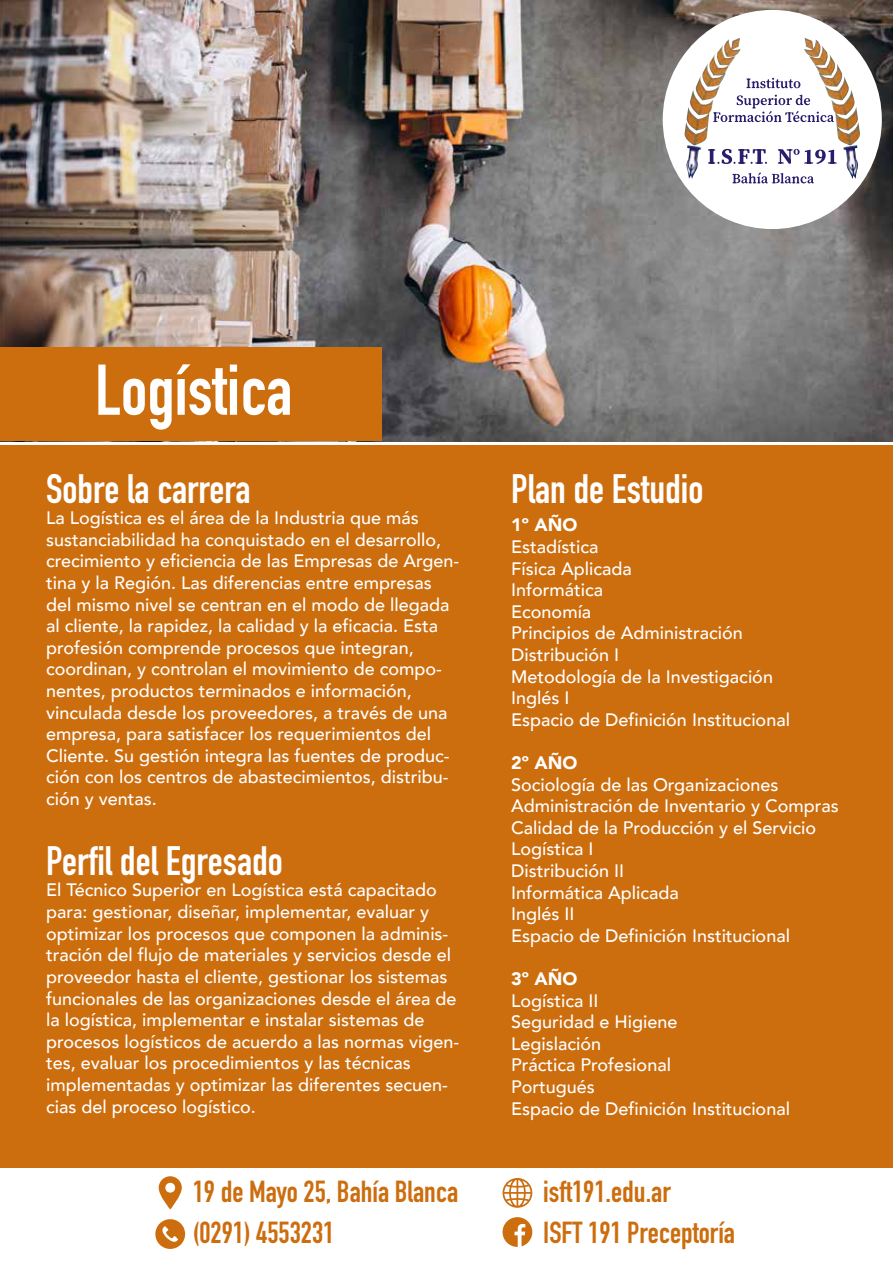
<style>
.page{position:relative;width:893px;height:1263px;background:#fff}
.page>*{position:absolute;margin:0;border:0;box-sizing:border-box;transform-origin:0 0}
.t1{font:700 70.5px "DIN Condensed";color:#fff}
.t2{font:700 40.5px "DIN Condensed";color:#fff}
.t3{font:700 30px "DIN Condensed";color:#cc6d0e}
.t4{font:500 18px/21.6px "Avenir";color:#fff}
.t5{font:900 18px "Avenir";color:#fff}
</style>
<div class="page">
<div style="left:0;top:446px;width:893px;height:722px;background:#cc6d0e"></div>
<img style="left:0;top:0;width:893px;height:441px">
<div style="left:0;top:347px;width:381px;height:94px;background:#cc6d0e"></div>
<div style="left:663px;top:10px;width:219px;height:219px;background:#fff;border-radius:50%"></div>
<svg style="left:732px;top:172px;width:82px;height:11px"></svg>
<img style="left:724px;top:38px;width:17px;height:17px">
<img style="left:702px;top:45px;width:34px;height:39px">
<img style="left:695px;top:76px;width:25px;height:19px">
<img style="left:684px;top:89px;width:29px;height:56px">
<img style="left:686px;top:145px;width:15px;height:34px">
<img style="left:804px;top:38px;width:16px;height:18px">
<img style="left:809px;top:45px;width:34px;height:41px">
<img style="left:825px;top:76px;width:24px;height:19px">
<img style="left:831px;top:89px;width:29px;height:56px">
<img style="left:843px;top:145px;width:16px;height:34px">
<svg style="left:708px;top:149px;width:59px;height:15px"></svg>
<svg style="left:778px;top:149px;width:59px;height:15px"></svg>
<svg style="left:746px;top:78px;width:54px;height:10px"></svg>
<svg style="left:713px;top:95px;width:121px;height:27px"></svg>
<svg style="left:155px;top:1219px;width:30px;height:30px"></svg>
<svg style="left:159px;top:1176px;width:23px;height:33px"></svg>
<svg style="left:503px;top:1178px;width:29px;height:30px"></svg>
<svg style="left:503px;top:1217px;width:29px;height:30px"></svg>
<h1 class="t1" style="left:95px;top:343px;width:199px">Logística</h1>
<h2 class="t2" style="left:46px;top:461px;width:206px">Sobre la carrera</h2>
<p class="t4" style="left:46px;top:506px;width:415px">La Logística es el área de la Industria que más sustanciabilidad ha conquistado en el desarrollo, crecimiento y eficiencia de las Empresas de Argen&shy;tina y la Región. Las diferencias entre empresas del mismo nivel se centran en el modo de llegada al cliente, la rapidez, la calidad y la eficacia. Esta profesión comprende procesos que integran, coordinan, y controlan el movimiento de compo&shy;nentes, productos terminados e información, vinculada desde los proveedores, a través de una empresa, para satisfacer los requerimientos del Cliente. Su gestión integra las fuentes de produc&shy;ción con los centros de abastecimientos, distribu&shy;ción y ventas.</p>
<h2 class="t2" style="left:46px;top:833px;width:238px">Perfil del Egresado</h2>
<p class="t4" style="left:46px;top:878px;width:415px">El Técnico Superior en Logística está capacitado para: gestionar, diseñar, implementar, evaluar y optimizar los procesos que componen la adminis&shy;tración del flujo de materiales y servicios desde el proveedor hasta el cliente, gestionar los sistemas funcionales de las organizaciones desde el área de la logística, implementar e instalar sistemas de procesos logísticos de acuerdo a las normas vigen&shy;tes, evaluar los procedimientos y las técnicas implementadas y optimizar las diferentes secuen&shy;cias del proceso logístico.</p>
<h2 class="t2" style="left:511px;top:461px;width:194px">Plan de Estudio</h2>
<p class="t5" style="left:511px;top:510px;width:68px">1º AÑO</p>
<p class="t4" style="left:511px;top:535px;width:280px">Estadística<br>Física Aplicada<br>Informática<br>Economía<br>Principios de Administración<br>Distribución I<br>Metodología de la Investigación<br>Inglés I<br>Espacio de Definición Institucional</p>
<p class="t5" style="left:511px;top:747px;width:68px">2º AÑO</p>
<p class="t4" style="left:511px;top:772px;width:329px">Sociología de las Organizaciones<br>Administración de Inventario y Compras<br>Calidad de la Producción y el Servicio<br>Logística I<br>Distribución II<br>Informática Aplicada<br>Inglés II<br>Espacio de Definición Institucional</p>
<p class="t5" style="left:511px;top:963px;width:68px">3º AÑO</p>
<p class="t4" style="left:511px;top:988px;width:280px">Logística II<br>Seguridad e Higiene<br>Legislación<br>Práctica Profesional<br>Portugués<br>Espacio de Definición Institucional</p>
<h3 class="t3" style="left:193px;top:1171px;width:267px">19 de Mayo 25, Bahía Blanca</h3>
<h3 class="t3" style="left:543px;top:1171px;width:129px">isft191.edu.ar</h3>
<h3 class="t3" style="left:193px;top:1212px;width:143px">(0291) 4553231</h3>
<h3 class="t3" style="left:543px;top:1212px;width:193px">ISFT 191 Preceptoría</h3>
</div>
